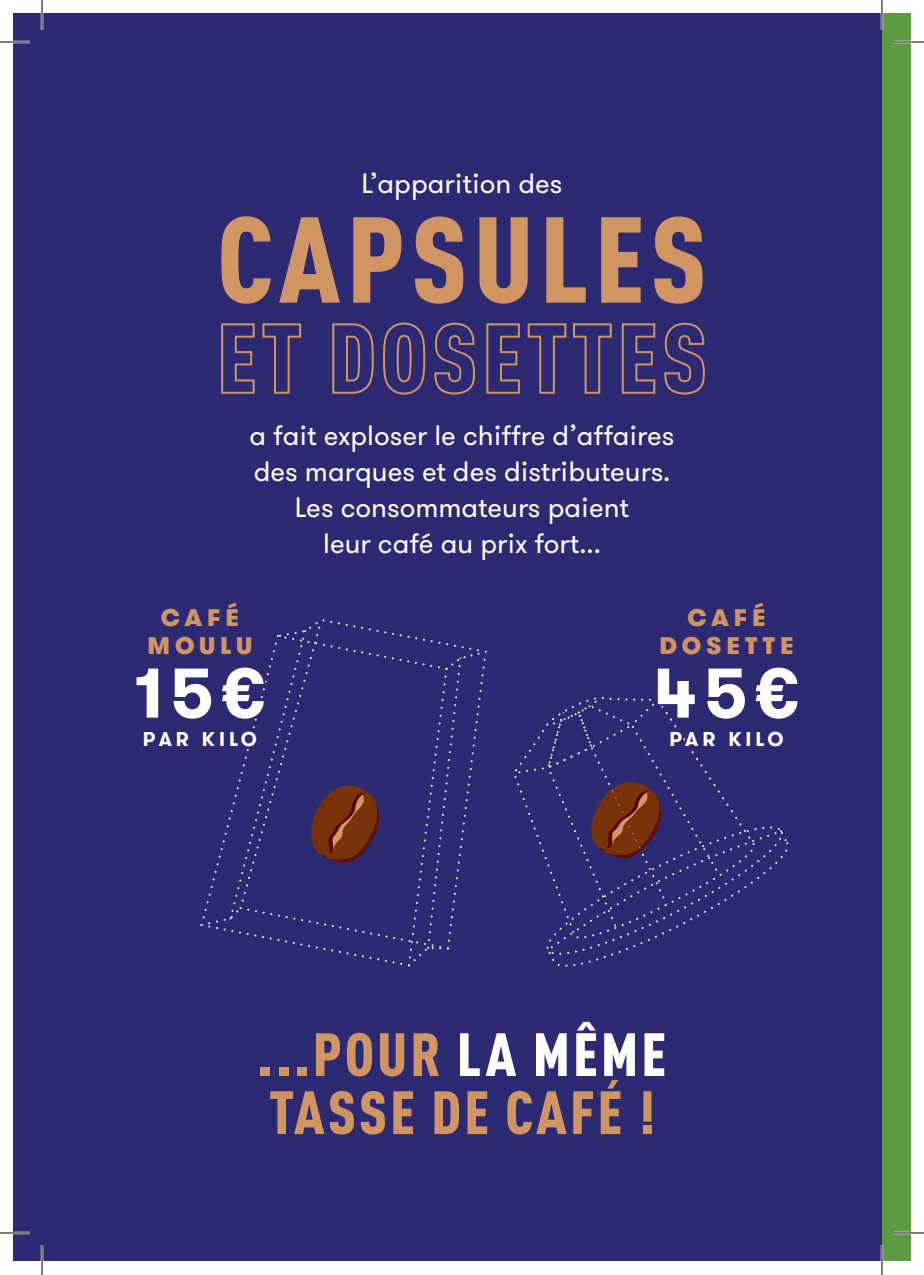
<style>
.page{position:relative;width:924px;height:1275px;background:#fff}
.page>*{position:absolute;margin:0;border:0;box-sizing:border-box;transform-origin:0 0}
.t1{font:900 120px "DIN Cond";letter-spacing:.05em;color:#d19463}
.t2{font:70px "gt walsheim bold webwoff";color:#fff}
.t3{font:900 60px/58px "DIN Cond";letter-spacing:.05em;color:#d19463}
.t4{font:28px/36px "gt walsheim webwoff";color:#fff;text-align:center}
.t5{font:24px/28px "gt walsheim black webwoff";letter-spacing:.2em;color:#d19463;text-align:center}
.t6{font:20px "gt walsheim bold webwoff";letter-spacing:.2em;color:#fff}
.s1{color:#fff}
</style>
<div class="page">
<div style="left:14px;top:14px;width:867px;height:1247px;background:#2d2a74"></div>
<svg style="left:221px;top:323px;width:34px;height:71px"></svg>
<svg style="left:262px;top:323px;width:40px;height:71px"></svg>
<svg style="left:332px;top:322px;width:94px;height:73px"></svg>
<svg style="left:434px;top:322px;width:41px;height:73px"></svg>
<svg style="left:486px;top:323px;width:34px;height:71px"></svg>
<svg style="left:527px;top:323px;width:85px;height:71px"></svg>
<svg style="left:621px;top:323px;width:35px;height:71px"></svg>
<svg style="left:664px;top:322px;width:41px;height:73px"></svg>
<svg style="left:514px;top:697px;width:275px;height:269px"></svg>
<svg style="left:200px;top:619px;width:286px;height:347px"></svg>
<div style="left:881px;top:14px;width:28px;height:1247px;background:#5d9b42"></div>
<hr style="left:0;top:41px;width:30px;height:2px;background:#fff">
<hr style="left:893px;top:41px;width:30px;height:2px;background:#fff">
<hr style="left:0;top:1231px;width:30px;height:3px;background:#fff">
<hr style="left:893px;top:1231px;width:30px;height:3px;background:#fff">
<hr style="left:41px;top:0;width:2px;height:30px;background:#fff">
<hr style="left:41px;top:1245px;width:2px;height:30px;background:#fff">
<hr style="left:880px;top:0;width:2px;height:30px;background:#fff">
<hr style="left:880px;top:1245px;width:2px;height:30px;background:#fff">
<hr style="left:0;top:42px;width:30px;height:1px;background:#000">
<hr style="left:893px;top:42px;width:30px;height:1px;background:#000">
<hr style="left:0;top:1232px;width:30px;height:1px;background:#000">
<hr style="left:893px;top:1232px;width:30px;height:1px;background:#000">
<hr style="left:42px;top:0;width:1px;height:30px;background:#000">
<hr style="left:42px;top:1245px;width:1px;height:30px;background:#000">
<hr style="left:881px;top:0;width:1px;height:30px;background:#000">
<hr style="left:881px;top:1245px;width:1px;height:30px;background:#000">
<p class="t4" style="left:361px;top:164px;width:202px">L’apparition des</p>
<h1 class="t1" style="left:217px;top:185px;width:490px">CAPSULES</h1>
<p class="t4" style="left:249px;top:416px;width:426px">a fait exploser le chiffre d’affaires des marques et des distributeurs.<br>Les consommateurs paient<br>leur café au prix fort...</p>
<p class="t5" style="left:147px;top:603px;width:106px">CAFÉ<br>MOULU</p>
<h2 class="t2" style="left:134px;top:648px;width:132px">15€</h2>
<p class="t6" style="left:143px;top:725px;width:116px">PAR KILO</p>
<p class="t5" style="left:659px;top:603px;width:136px">CAFÉ<br>DOSETTE</p>
<h2 class="t2" style="left:653px;top:648px;width:147px">45€</h2>
<p class="t6" style="left:669px;top:725px;width:116px">PAR KILO</p>
<h3 class="t3" style="left:258px;top:1023px;width:409px">...POUR <span class="s1">LA MÊME<br></span>TASSE DE CAFÉ !</h3>
</div>
